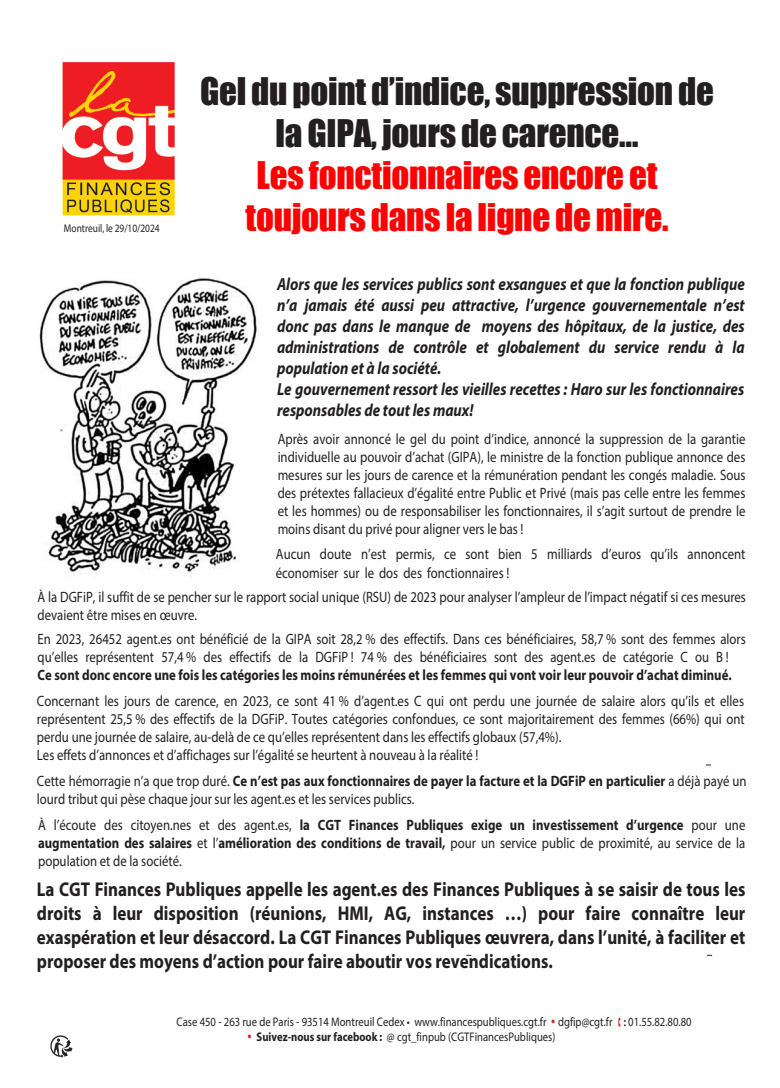
<style>
.page{position:relative;width:780px;height:1088px;background:#fff}
.page>*{position:absolute;margin:0;border:0;box-sizing:border-box;transform-origin:0 0}
.t1{font:35px/42px "Impact";letter-spacing:-.005em;color:#231f20;text-align:center}
.t2{font:35px/42px "Impact";letter-spacing:-.005em;color:#f00;text-align:center}
.t3{font:700 20px/24px "Myriad Pro";color:#231f20;text-align:justify;scale:.85 1}
.t4{font:italic 700 17.5px/21px "Myriad Pro";color:#231f20;scale:.85 1}
.t5{font:15px/18px "Myriad Pro";color:#231f20;scale:.85 1}
.t6{font:700 15px "Myriad Pro";color:#231f20;scale:.85 1}
.t7{font:12.5px "Myriad Pro";color:#231f20;scale:.85 1}
.t8{font:11.25px "Myriad Pro";color:#231f20;scale:.84 1}
.s1{font-weight:700}
.s2{color:#d1232a}
</style>
<div class="page">
<img style="left:63px;top:63px;width:111px;height:152px">
<div style="left:60px;top:60px;width:117px;height:158px;border:2px solid #fff"></div>
<img style="left:39px;top:278px;width:218px;height:299px">
<img style="left:51px;top:1035px;width:22px;height:22px">
<p class="t8" style="left:64px;top:221px;width:116px">Montreuil, le 29/10/2024</p>
<h1 class="t1" style="left:200px;top:70px;width:515px">Gel du point d’indice, suppression de la GIPA, jours de carence…</h1>
<h1 class="t2" style="left:245px;top:154px;width:424px">Les fonctionnaires encore et toujours dans la ligne de mire.</h1>
<p class="t4" style="left:277px;top:273px;width:551px">Alors que les services publics sont exsangues et que la fonction publique n’a jamais été aussi peu attractive, l’urgence gouvernementale n’est donc pas dans le manque de moyens des hôpitaux, de la justice, des administrations de contrôle et globalement du service rendu à la population et à la société.<br>Le gouvernement ressort les vieilles recettes : Haro sur les fonctionnaires responsables de tout les maux!</p>
<p class="t5" style="left:278px;top:429px;width:551px;text-align:justify">Après avoir annoncé le gel du point d’indice, annoncé la suppression de la garantie individuelle au pouvoir d’achat (GIPA), le ministre de la fonction publique annonce des mesures sur les jours de carence et la rémunération pendant les congés maladie. Sous des prétextes fallacieux d’égalité entre Public et Privé (mais pas celle entre les femmes et les hommes) ou de responsabiliser les fonctionnaires, il s’agit surtout de prendre le moins disant du privé pour aligner vers le bas !</p>
<p class="t5" style="left:276px;top:544px;width:554px;line-height:19.2px">Aucun doute n’est permis, ce sont bien 5 milliards d’euros qu’ils annoncent économiser sur le dos des fonctionnaires !</p>
<p class="t5" style="left:38px;top:588px;width:835px">À la DGFiP, il suffit de se pencher sur le rapport social unique (RSU) de 2023 pour analyser l’ampleur de l’impact négatif si ces mesures devaient être mises en œuvre.</p>
<p class="t5" style="left:38px;top:630px;width:834px">En 2023, 26452 agent.es ont bénéficié de la GIPA soit 28,2 % des effectifs. Dans ces bénéficiaires, 58,7 % sont des femmes alors qu’elles représentent 57,4 % des effectifs de la DGFiP ! 74 % des bénéficiaires sont des agent.es de catégorie C ou B !</p>
<p class="t6" style="left:38px;top:665px;width:818px">Ce sont donc encore une fois les catégories les moins rémunérées et les femmes qui vont voir leur pouvoir d’achat diminué.</p>
<p class="t5" style="left:37px;top:691px;width:834px">Concernant les jours de carence, en 2023, ce sont 41 % d’agent.es C qui ont perdu une journée de salaire alors qu’ils et elles représentent 25,5 % des effectifs de la DGFiP. Toutes catégories confondues, ce sont majoritairement des femmes (66%) qui ont perdu une journée de salaire, au-delà de ce qu’elles représentent dans les effectifs globaux (57,4%).<br>Les effets d’annonces et d’affichages sur l’égalité se heurtent à nouveau à la réalité !</p>
<p class="t5" style="left:37px;top:772px;width:836px">Cette hémorragie n’a que trop duré. <span class="s1">Ce n’est pas aux fonctionnaires de payer la facture et la DGFiP en particulier</span> a déjà payé un lourd tribut qui pèse chaque jour sur les agent.es et les services publics.</p>
<p class="t5" style="left:38px;top:816px;width:833px;text-align:justify">À l’écoute des citoyen.nes et des agent.es, <span class="s1">la CGT Finances Publiques exige un investissement d’urgence</span> pour une <span class="s1">augmentation des salaires</span> et l’<span class="s1">amélioration des conditions de travail,</span> pour un service public de proximité, au service de la population et de la société.</p>
<p class="t3" style="left:37px;top:877px;width:835px">La CGT Finances Publiques appelle les agent.es des Finances Publiques à se saisir de tous les droits à leur disposition (réunions, HMI, AG, instances …) pour faire connaître leur exaspération et leur désaccord. La CGT Finances Publiques œuvrera, dans l’unité, à faciliter et proposer des moyens d’action pour faire aboutir vos revendications.</p>
<p class="t7" style="left:177px;top:1014px;width:514px">Case 450 - 263 rue de Paris - 93514 Montreuil Cedex • www.financespubliques.cgt.fr <span class="s2">•</span> dgfip@cgt.fr</p>
<p class="t7" style="left:623px;top:1014px;width:81px">: 01.55.82.80.80</p>
<p class="t7" style="left:247px;top:1029px;width:364px"><span class="s2">•</span> <span class="s1">Suivez-nous sur facebook :</span> @ cgt_finpub (CGTFinancesPubliques)</p>
</div>
